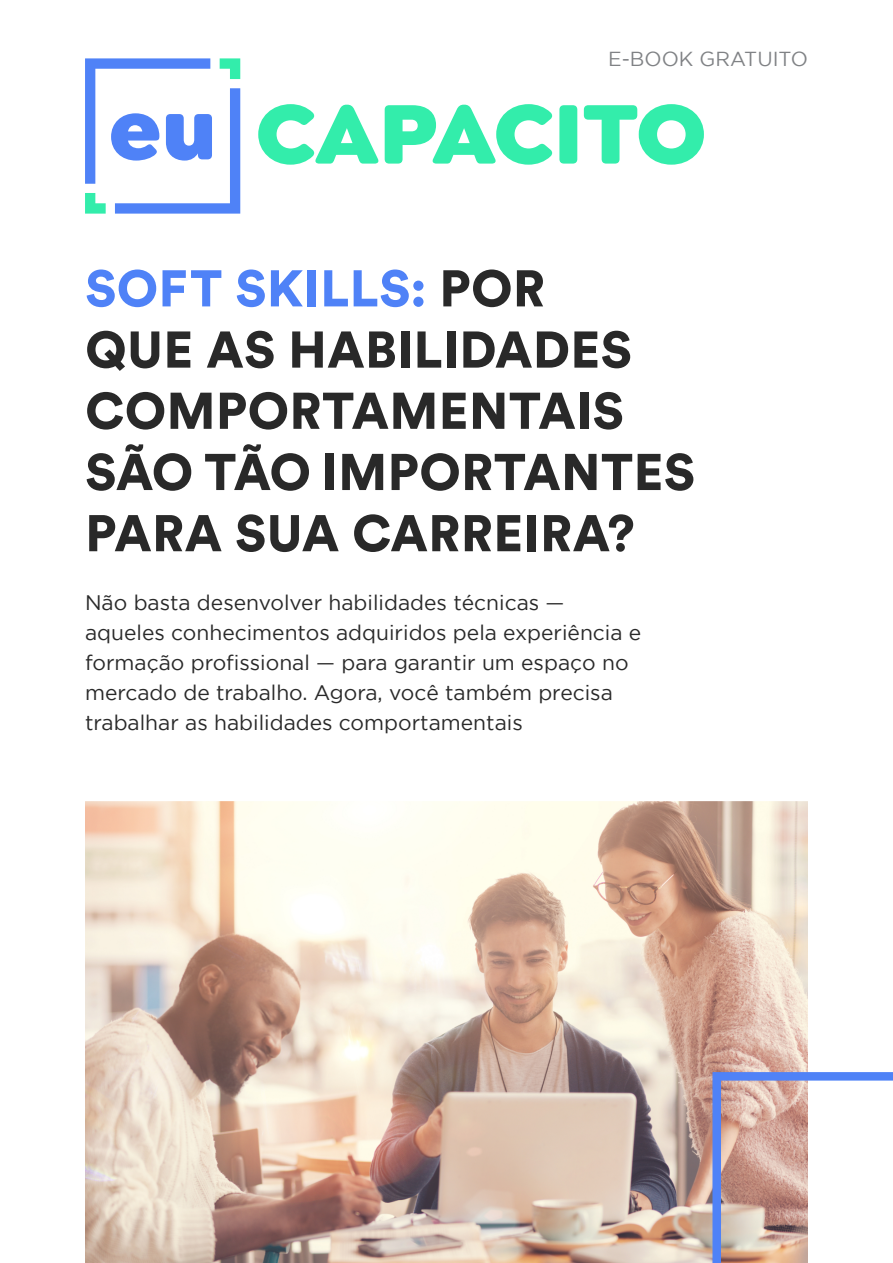
<style>
.page{position:relative;width:893px;height:1263px;background:#fff}
.page>*{position:absolute;margin:0;border:0;box-sizing:border-box;transform-origin:0 0}
.t1{font:900 51px/61.2px "Circular Std";letter-spacing:.01em;color:#292929}
.t2{font:21px/30px "Gotham";color:#292929}
.t3{font:20.25px "Gotham";color:#808285}
.s1{color:#4f82f7}
</style>
<div class="page">
<img style="left:85px;top:801px;width:723px;height:462px">
<svg style="left:712px;top:1072px;width:181px;height:191px"></svg>
<svg style="left:258px;top:104px;width:121px;height:61px"></svg>
<svg style="left:385px;top:104px;width:168px;height:61px"></svg>
<div style="left:559px;top:105px;width:18px;height:59px;background:#33edab;border-radius:5px"></div>
<svg style="left:584px;top:104px;width:120px;height:61px"></svg>
<svg style="left:85px;top:58px;width:155px;height:156px"></svg>
<p class="t3" style="left:608px;top:47px;width:201px">E-BOOK GRATUITO</p>
<h1 class="t1" style="left:85px;top:257px;width:611px"><span class="s1">SOFT SKILLS:</span> POR<br>QUE AS HABILIDADES<br>COMPORTAMENTAIS<br>SÃO TÃO IMPORTANTES<br>PARA SUA CARREIRA?</h1>
<p class="t2" style="left:85px;top:587px;width:558px">Não basta desenvolver habilidades técnicas — aqueles conhecimentos adquiridos pela experiência e formação profissional — para garantir um espaço no mercado de trabalho. Agora, você também precisa trabalhar as habilidades comportamentais</p>
</div>
